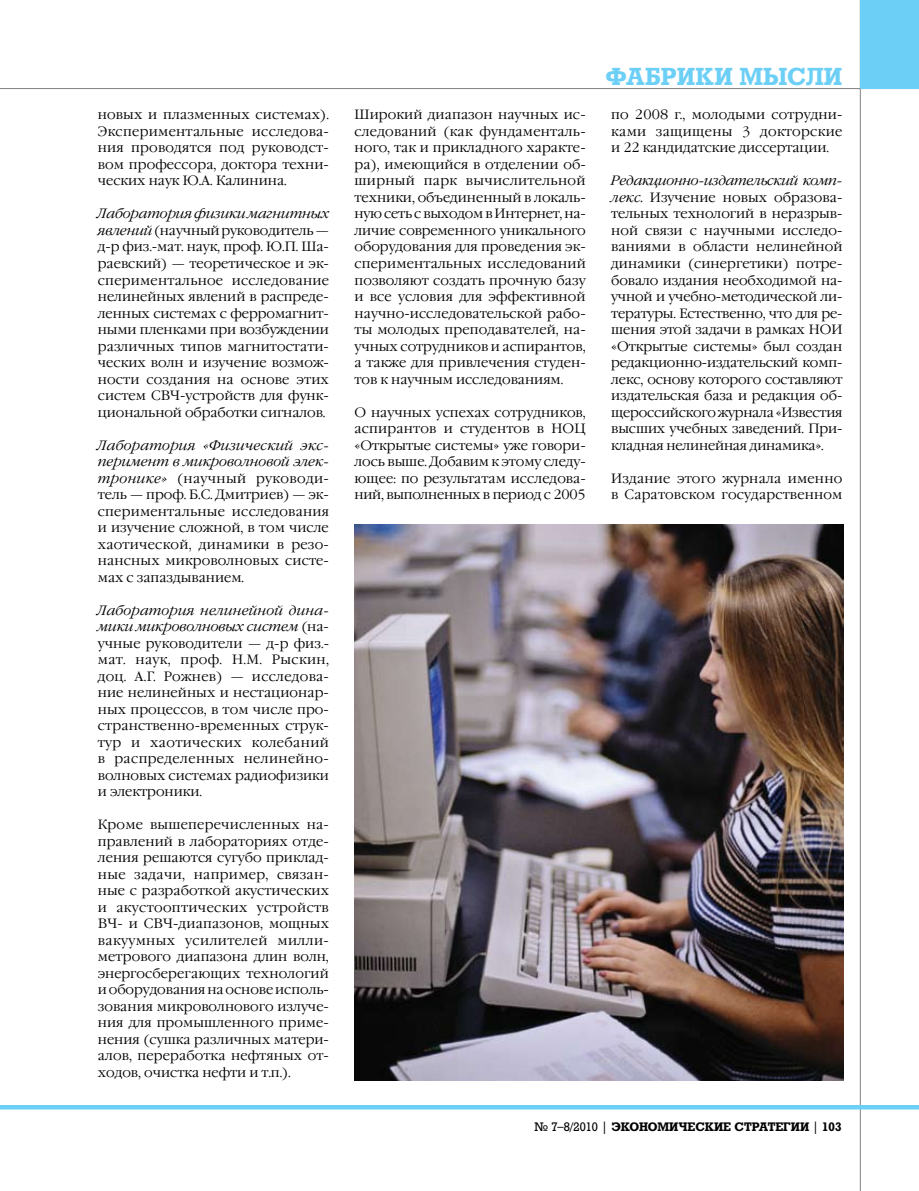
<style>
.page{position:relative;width:919px;height:1191px;background:#fff}
.page>*{position:absolute;margin:0;border:0;box-sizing:border-box;transform-origin:0 0}
.t1{font:700 24px "Rodeo";letter-spacing:.005em;color:#6ccff6}
.t2{font:300 13.5px/16.5px "Garamond C";color:#000;text-align:justify}
.t3{font:700 12px "Rodeo";color:#000}
.s1{font-style:italic}
.s2{font-weight:400}
</style>
<div class="page">
<hr style="left:0;top:88px;width:918px;height:1px;background:#808284">
<hr style="left:859px;top:0;width:1px;height:1191px;background:#808284">
<hr style="left:0;top:1105px;width:918px;height:4px;background:#6ccff6">
<div style="left:859px;top:0;width:59px;height:89px;background:#6ccff6"></div>
<img style="left:354px;top:525px;width:489px;height:555px">
<p class="t2" style="left:98px;top:107px;width:233px">новых и плазменных системах).<br>Экспериментальные исследова&shy;ния проводятся под руководст&shy;вом профессора, доктора техни&shy;ческих наук Ю.А. Калинина.</p>
<p class="t2" style="left:98px;top:206px;width:233px"><span class="s1">Лаборатория физики магнитных явлений</span> (научный руководитель — д-р физ.-мат. наук, проф. Ю.П. Ша&shy;раевский) — теоретическое и эк&shy;спериментальное исследование нелинейных явлений в распреде&shy;ленных системах с ферромагнит&shy;ными пленками при возбуждении различных типов магнитостати&shy;ческих волн и изучение возмож&shy;ности создания на основе этих систем СВЧ-устройств для функ&shy;циональной обработки сигналов.</p>
<p class="t2" style="left:98px;top:437px;width:233px"><span class="s1">Лаборатория «Физический экс&shy;перимент в микроволновой элек&shy;тронике»</span> (научный руководи&shy;тель — проф. Б.С. Дмитриев) — эк&shy;спериментальные исследования и изучение сложной, в том числе хаотической, динамики в резо&shy;нансных микроволновых систе&shy;мах с запаздыванием.</p>
<p class="t2" style="left:98px;top:602px;width:233px"><span class="s1">Лаборатория нелинейной дина&shy;мики микроволновых систем</span> (на&shy;учные руководители — д-р физ.- мат. наук, проф. Н.М. Рыскин, доц. А.Г. Рожнев) — исследова&shy;ние нелинейных и нестационар&shy;ных процессов, в том числе про&shy;странственно-временных струк&shy;тур и хаотических колебаний в распределенных нелинейно&shy;волновых системах радиофизики и электроники.</p>
<p class="t2" style="left:98px;top:817px;width:233px">Кроме вышеперечисленных на&shy;правлений в лабораториях отде&shy;ления решаются сугубо приклад&shy;ные задачи, например, связан&shy;ные с разработкой акустических и акустооптических устройств ВЧ- и СВЧ-диапазонов, мощных вакуумных усилителей милли&shy;метрового диапазона длин волн, энергосберегающих технологий и оборудования на основе исполь&shy;зования микроволнового излуче&shy;ния для промышленного приме&shy;нения (сушка различных матери&shy;алов, переработка нефтяных от&shy;ходов, очистка нефти и т.п.).</p>
<p class="t2" style="left:354px;top:107px;width:233px">Широкий диапазон научных ис&shy;следований (как фундаменталь&shy;ного, так и прикладного характе&shy;ра), имеющийся в отделении об&shy;ширный парк вычислительной техники, объединенный в локаль&shy;ную сеть с выходом в интернет, на&shy;личие современного уникального оборудования для проведения эк&shy;спериментальных исследований позволяют создать прочную базу и все условия для эффективной научно-исследовательской рабо&shy;ты молодых преподавателей, на&shy;учных сотрудников и аспирантов, а также для привлечения студен&shy;тов к научным исследованиям.</p>
<p class="t2" style="left:354px;top:404px;width:233px">О научных успехах сотрудников, аспирантов и студентов в НОЦ «Открытые системы» уже говори&shy;лось выше. Добавим к этому следу&shy;ющее: по результатам исследова&shy;ний, выполненных в период с 2005</p>
<h1 class="t1" style="left:605px;top:62px;width:238px">ФАБРИКИ МЫСЛИ</h1>
<p class="t2" style="left:611px;top:107px;width:233px">по 2008 г., молодыми сотрудни&shy;ками защищены 3 докторские и 22 кандидатские диссертации.</p>
<p class="t2" style="left:611px;top:173px;width:233px;text-align:left"><span class="s1">Редакционно-издательский комп&shy;лекс.</span> Изучение новых образова&shy;тельных технологий в неразрыв&shy;ной связи с научными исследо&shy;ваниями в области нелинейной динамики (синергетики) потре&shy;бовало издания необходимой на&shy;учной и учебно-методической ли&shy;тературы. Естественно, что для ре&shy;шения этой задачи в рамках НОИ «Открытые системы» был создан редакционно-издательский комп&shy;лекс, основу которого составляют издательская база и редакция об&shy;щероссийского журнала «Известия высших учебных заведений. При&shy;кладная нелинейная динамика».</p>
<p class="t2" style="left:611px;top:470px;width:232px">Издание этого журнала именно в Саратовском государственном</p>
<p class="t3" style="left:534px;top:1119px;width:308px"><span class="s2">№ 7–8/2010 |</span> ЭКОНОМИЧЕСКИЕ СТРАТЕГИИ <span class="s2">|</span> 103</p>
</div>
